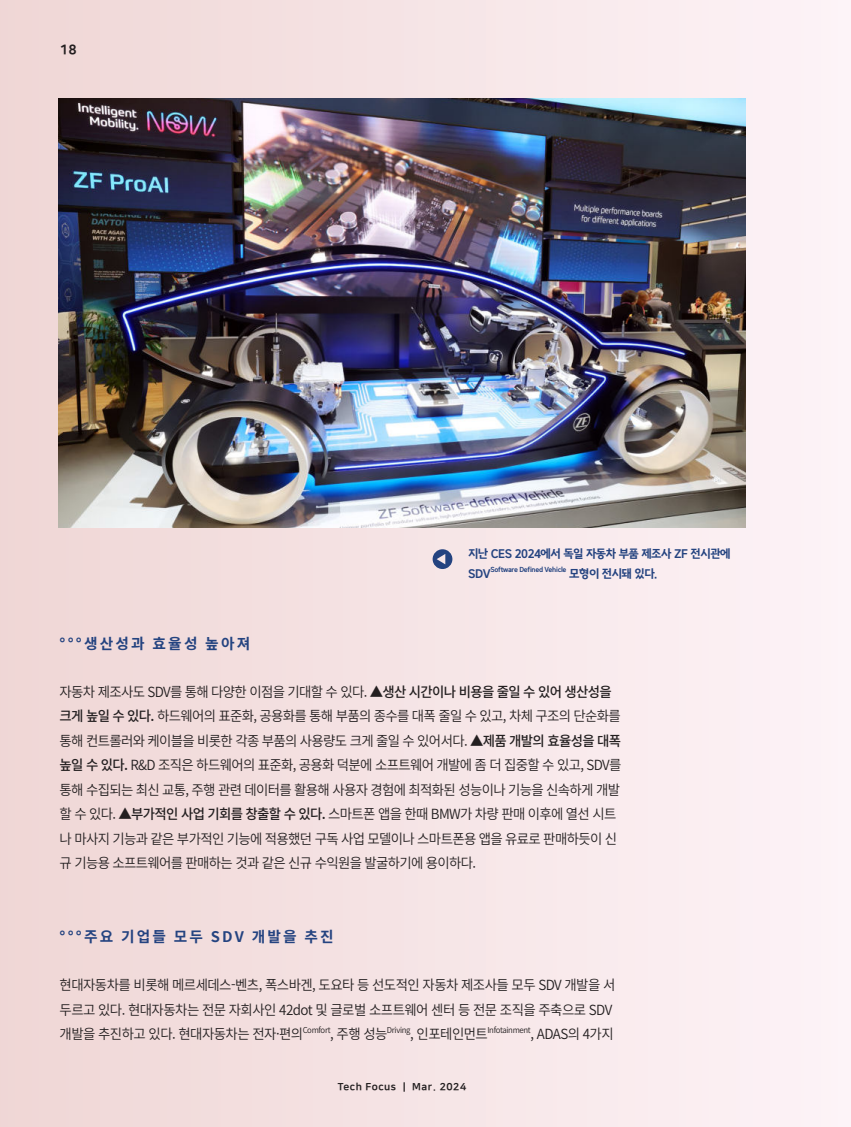
<style>
.page{position:relative;width:851px;height:1127px;background:#fff}
.page>*{position:absolute;margin:0;border:0;box-sizing:border-box;transform-origin:0 0}
.t1{font:700 14.7px "Spoqa Han Sans";letter-spacing:.15em;color:#244380}
.t2{font:600 13.95px/24.5px "Noto Sans CJ Kkr";letter-spacing:-.05em;color:#231f20;scale:.96 1}
.t3{font:13.5px "Nanum Square EB";color:#231f20}
.t4{font:700 12px/19.5px "Kimjungchul Gothic";letter-spacing:-.04em;color:#244380;scale:.96 1}
.t5{font:10.05px "Nanum Square EB";letter-spacing:.05em;color:#231f20}
.t6{font:600 8.1px "Noto Sans CJ Kkr";letter-spacing:-.04em;color:#231f20;scale:.96 1}
.t7{font:700 7.05px "Kimjungchul Gothic";letter-spacing:-.04em;color:#244380;scale:.96 1}
.s1{font-weight:500}
</style>
<div class="page">
<div style="left:0;top:0;width:850px;height:1127px;background:linear-gradient(to right,#eed5d4,#fdf4f8)"></div>
<img style="left:59px;top:99px;width:686px;height:428px">
<svg style="left:432px;top:549px;width:20px;height:20px"></svg>
<p class="t3" style="left:60px;top:43px;width:19px">18</p>
<p class="t4" style="left:468px;top:544px;width:275px">지난 CES 2024에서 독일 자동차 부품 제조사 ZF 전시관에<br>SDV</p>
<p class="t7" style="left:490px;top:565px;width:81px">Software Defined Vehicle</p>
<p class="t4" style="left:569px;top:563px;width:93px">모형이 전시돼 있다.</p>
<p class="t1" style="left:60px;top:635px;width:192px">°°°생산성과 효율성 높아져</p>
<p class="t2" style="left:60px;top:680px;width:586px">자동차 제조사도 SDV를 통해 다양한 이점을 기대할 수 있다. ▲<span class="s1">생산 시간이나 비용을 줄일 수 있어 생산성을 크게 높일 수 있다.</span> 하드웨어의 표준화, 공용화를 통해 부품의 종수를 대폭 줄일 수 있고, 차체 구조의 단순화를 통해 컨트롤러와 케이블을 비롯한 각종 부품의 사용량도 크게 줄일 수 있어서다. ▲<span class="s1">제품 개발의 효율성을 대폭 높일 수 있다.</span> R&amp;D 조직은 하드웨어의 표준화, 공용화 덕분에 소프트웨어 개발에 좀 더 집중할 수 있고, SDV를 통해 수집되는 최신 교통, 주행 관련 데이터를 활용해 사용자 경험에 최적화된 성능이나 기능을 신속하게 개발 할 수 있다. ▲<span class="s1">부가적인 사업 기회를 창출할 수 있다.</span> 스마트폰 앱을 한때 BMW가 차량 판매 이후에 열선 시트 나 마사지 기능과 같은 부가적인 기능에 적용했던 구독 사업 모델이나 스마트폰용 앱을 유료로 판매하듯이 신 규 기능용 소프트웨어를 판매하는 것과 같은 신규 수익원을 발굴하기에 용이하다.</p>
<p class="t1" style="left:60px;top:928px;width:276px">°°°주요 기업들 모두 SDV 개발을 추진</p>
<p class="t2" style="left:60px;top:973px;width:580px">현대자동차를 비롯해 메르세데스-벤츠, 폭스바겐, 도요타 등 선도적인 자동차 제조사들 모두 SDV 개발을 서 두르고 있다. 현대자동차는 전문 자회사인 42dot 및 글로벌 소프트웨어 센터 등 전문 조직을 주축으로 SDV 개발을 추진하고 있다. 현대자동차는 전자·편의</p>
<p class="t6" style="left:302px;top:1025px;width:31px">Comfort</p>
<p class="t2" style="left:330px;top:1022px;width:61px">, 주행 성능</p>
<p class="t6" style="left:387px;top:1025px;width:26px">Driving</p>
<p class="t2" style="left:410px;top:1022px;width:82px">, 인포테인먼트</p>
<p class="t6" style="left:487px;top:1025px;width:47px">Infotainment</p>
<p class="t2" style="left:530px;top:1022px;width:88px">, ADAS의 4가지</p>
<p class="t5" style="left:338px;top:1082px;width:130px">Tech Focus | Mar. 2024</p>
</div>
